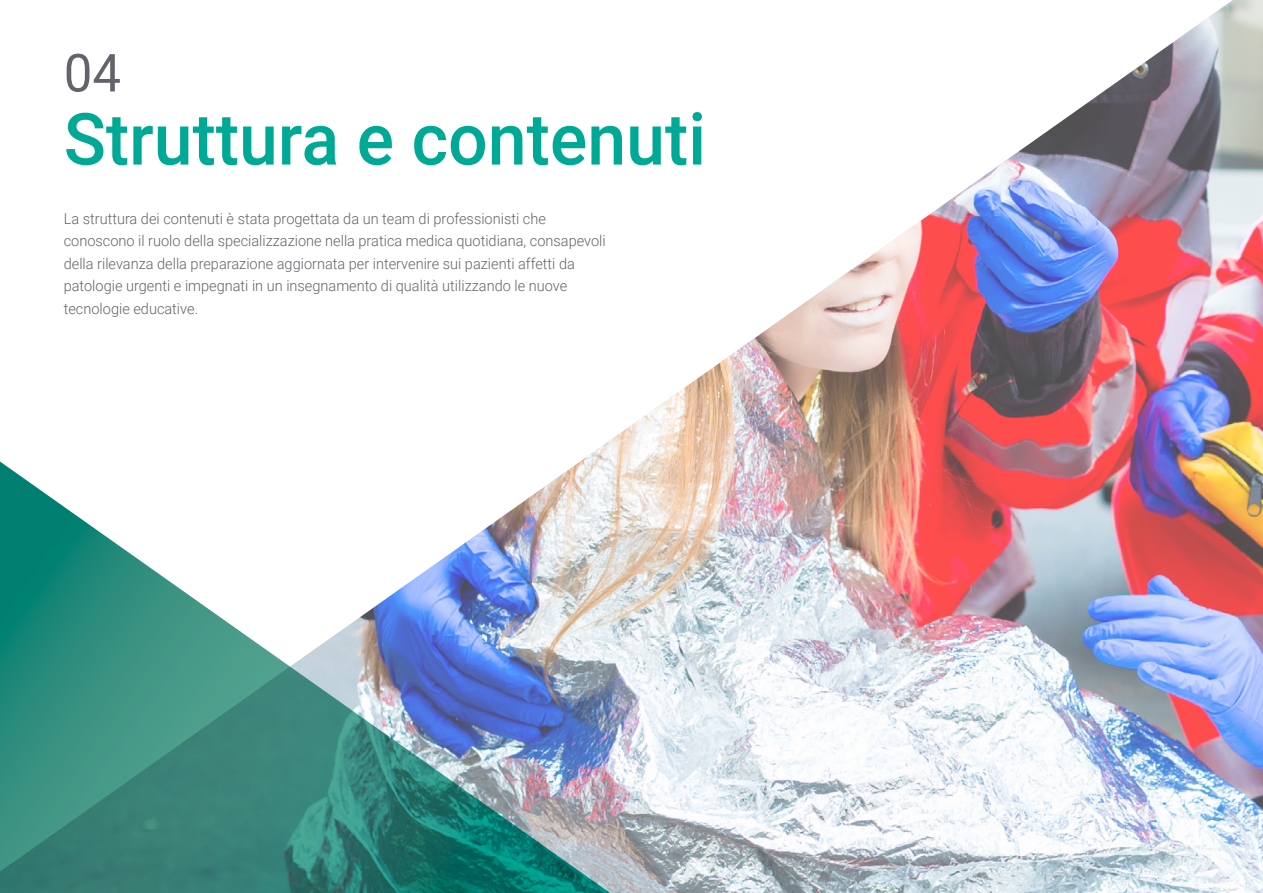
<style>
.page{position:relative;width:1263px;height:893px;background:#fff}
.page>*{position:absolute;margin:0;border:0;box-sizing:border-box;transform-origin:0 0}
.t1{font:500 72px "Roboto";color:#00a996}
.t2{font:52.5px "Roboto";color:#61646a}
.t3{font:300 15px/22.5px "Roboto";color:#61646a}
</style>
<div class="page">
<img style="left:602px;top:0;width:661px;height:893px">
<img style="left:0;top:446px;width:640px;height:447px">
<h2 class="t2" style="left:64px;top:36px;width:59px">04</h2>
<h1 class="t1" style="left:64px;top:89px;width:644px">Struttura e contenuti</h1>
<p class="t3" style="left:64px;top:207px;width:543px">La struttura dei contenuti è stata progettata da un team di professionisti che conoscono il ruolo della specializzazione nella pratica medica quotidiana, consapevoli della rilevanza della preparazione aggiornata per intervenire sui pazienti affetti da patologie urgenti e impegnati in un insegnamento di qualità utilizzando le nuove tecnologie educative.</p>
</div>
